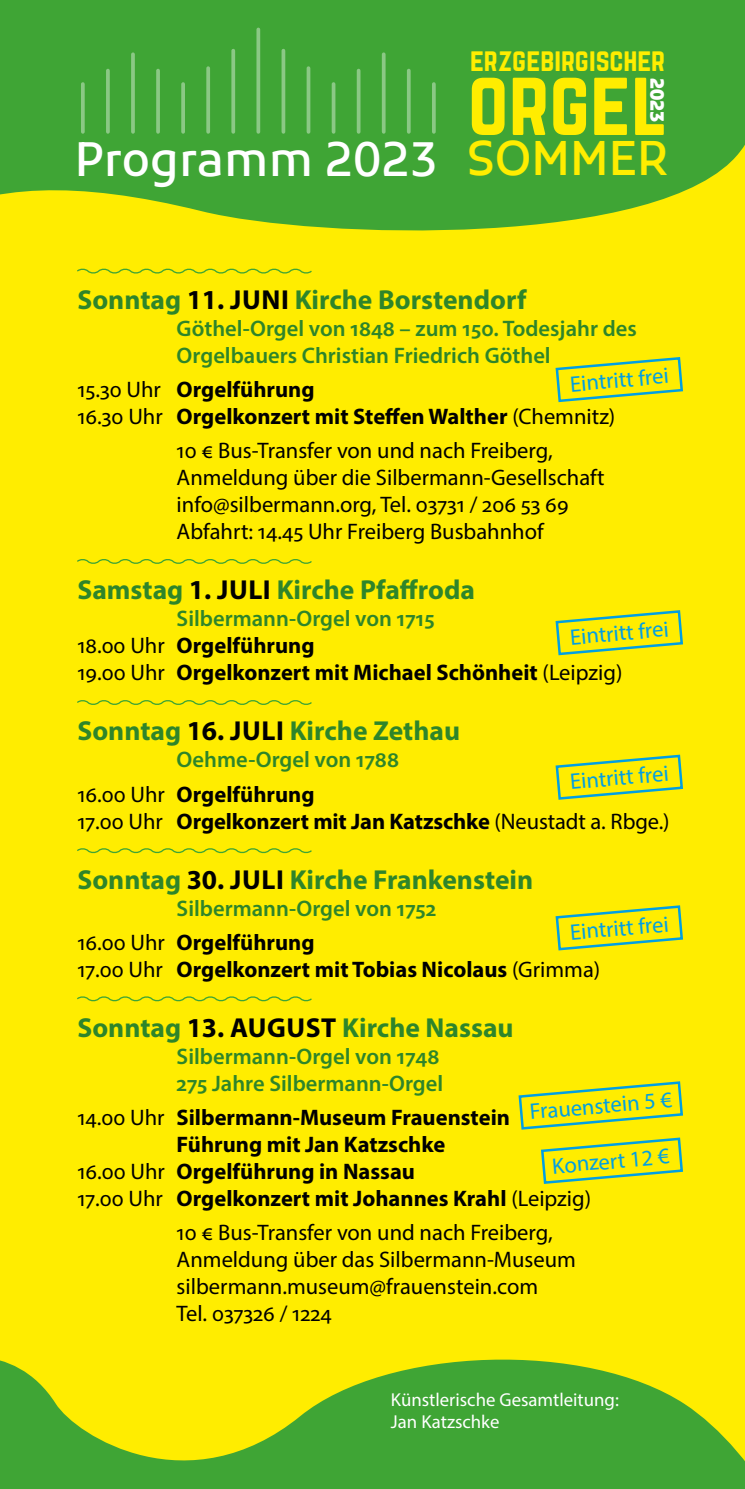
<style>
.page{position:relative;width:745px;height:1489px;background:#fff}
.page>*{position:absolute;margin:0;border:0;box-sizing:border-box;transform-origin:0 0}
.t1{font:81.75px "Norwester";color:#ffed00}
.t2{font:500 46.25px "Kufam";color:#ffed00}
.t3{font:500 46px "Kufam";color:#fff}
.t4{font:28px "Norwester";color:#ffed00}
.t5{font:700 27.5px "Myriad Pro";color:#2e852a}
.t6{font:700 22.5px/27px "Myriad Pro";color:#000}
.t7{font:22.5px/27px "Myriad Pro";color:#000}
.t8{font:600 22.5px/27px "Myriad Pro";color:#2e852a}
.t9{font:22.5px "Myriad Pro";color:#009fe3}
.t10{font:18.75px/22.5px "Myriad Pro";color:#fff}
.t11{font:900 18.25px "Kufam";color:#fff}
.s1{color:#000}
.s2{font-weight:400}
.s3{font-weight:600;color:#2e852a}
.s4{font-weight:400;color:#000}
.s5{font-weight:700;color:#000}
</style>
<div class="page">
<div style="left:0;top:0;width:744px;height:1488px;background:#ffed00"></div>
<svg style="left:0;top:1359px;width:744px;height:129px;fill:#3fa535"></svg>
<svg style="left:0;top:0;width:744px;height:231px;fill:#3fa535"></svg>
<svg style="left:77px;top:268px;width:235px;height:6px"></svg>
<svg style="left:77px;top:559px;width:235px;height:5px"></svg>
<svg style="left:77px;top:700px;width:235px;height:5px"></svg>
<svg style="left:77px;top:848px;width:235px;height:6px"></svg>
<svg style="left:77px;top:996px;width:235px;height:6px"></svg>
<svg style="left:331px;top:84px;width:4px;height:48px"></svg>
<svg style="left:81px;top:84px;width:4px;height:48px"></svg>
<svg style="left:206px;top:68px;width:4px;height:64px"></svg>
<svg style="left:431px;top:84px;width:4px;height:48px"></svg>
<svg style="left:181px;top:84px;width:4px;height:48px"></svg>
<svg style="left:306px;top:68px;width:4px;height:64px"></svg>
<svg style="left:356px;top:71px;width:4px;height:61px"></svg>
<svg style="left:106px;top:71px;width:4px;height:61px"></svg>
<svg style="left:231px;top:51px;width:4px;height:81px"></svg>
<svg style="left:406px;top:71px;width:4px;height:61px"></svg>
<svg style="left:156px;top:71px;width:4px;height:61px"></svg>
<svg style="left:281px;top:51px;width:4px;height:81px"></svg>
<svg style="left:381px;top:54px;width:4px;height:78px"></svg>
<hr style="left:131px;top:54px;width:4px;height:78px;background:#86c680">
<svg style="left:256px;top:29px;width:4px;height:103px"></svg>
<svg style="left:555px;top:357px;width:128px;height:46px"></svg>
<svg style="left:555px;top:905px;width:128px;height:46px"></svg>
<svg style="left:555px;top:754px;width:128px;height:46px"></svg>
<svg style="left:555px;top:610px;width:128px;height:46px"></svg>
<svg style="left:541px;top:1137px;width:142px;height:47px"></svg>
<svg style="left:518px;top:1081px;width:165px;height:49px"></svg>
<h3 class="t3" style="left:75px;top:133px;width:364px">Programm 2023</h3>
<p class="t4" style="left:470px;top:46px;width:196px">ERZGEBIRGISCHER</p>
<h1 class="t1" style="left:467px;top:63px;width:201px">ORGEL</h1>
<h2 class="t2" style="left:466px;top:132px;width:203px">SOMMER</h2>
<p class="t11" style="left:667px;top:78px;width:46px;rotate:90deg">2023</p>
<p class="t5" style="left:77px;top:282px;width:450px">Sonntag <span class="s1">11. JUNI</span> Kirche Borstendorf</p>
<p class="t8" style="left:176px;top:314px;width:461px">Göthel-Orgel von 1848 – zum 150. Todesjahr des<br>Orgelbauers Christian Friedrich Göthel</p>
<p class="t6" style="left:77px;top:375px;width:539px"><span class="s2">15.30 Uhr</span> Orgelführung<br><span class="s2">16.30 Uhr</span> Orgelkonzert mit Steffen Walther <span class="s2">(Chemnitz)</span></p>
<p class="t7" style="left:176px;top:437px;width:429px">10 € Bus-Transfer von und nach Freiberg, Anmeldung über die Silbermann-Gesellschaft info@silbermann.org, Tel. 03731 / 206 53 69<br>Abfahrt: 14.45 Uhr Freiberg Busbahnhof</p>
<p class="t5" style="left:77px;top:572px;width:399px">Samstag <span class="s1">1. JULI</span> Kirche Pfaffroda</p>
<p class="t6" style="left:77px;top:604px;width:546px;text-indent:99px"><span class="s3">Silbermann-Orgel von 1715<br></span><span class="s2">18.00 Uhr</span> Orgelführung<br><span class="s2">19.00 Uhr</span> Orgelkonzert mit Michael Schönheit <span class="s2">(Leipzig)</span></p>
<p class="t5" style="left:77px;top:713px;width:384px">Sonntag <span class="s1">16. JULI</span> Kirche Zethau</p>
<p class="t8" style="left:77px;top:742px;width:323px;line-height:34px;text-indent:99px">Oehme-Orgel von 1788<br><span class="s4">16.00 Uhr</span> <span class="s5">Orgelführung</span></p>
<p class="t6" style="left:77px;top:806px;width:593px"><span class="s2">17.00 Uhr</span> Orgelkonzert mit Jan Katzschke <span class="s2">(Neustadt a. Rbge.)</span></p>
<p class="t5" style="left:77px;top:861px;width:457px">Sonntag <span class="s1">30. JULI</span> Kirche Frankenstein</p>
<p class="t8" style="left:77px;top:890px;width:360px;line-height:34px;text-indent:99px">Silbermann-Orgel von 1752<br><span class="s4">16.00 Uhr</span> <span class="s5">Orgelführung</span></p>
<p class="t6" style="left:77px;top:954px;width:524px"><span class="s2">17.00 Uhr</span> Orgelkonzert mit Tobias Nicolaus <span class="s2">(Grimma)</span></p>
<p class="t5" style="left:77px;top:1009px;width:437px">Sonntag <span class="s1">13. AUGUST</span> Kirche Nassau</p>
<p class="t8" style="left:176px;top:1042px;width:268px">Silbermann-Orgel von 1748<br>275 Jahre Silbermann-Orgel</p>
<p class="t6" style="left:77px;top:1103px;width:434px"><span class="s2">14.00 Uhr</span> Silbermann-Museum Frauenstein</p>
<p class="t6" style="left:176px;top:1130px;width:270px">Führung mit Jan Katzschke</p>
<p class="t6" style="left:77px;top:1157px;width:339px"><span class="s2">16.00 Uhr</span> Orgelführung in Nassau</p>
<p class="t6" style="left:77px;top:1184px;width:515px"><span class="s2">17.00 Uhr</span> Orgelkonzert mit Johannes Krahl <span class="s2">(Leipzig)</span></p>
<p class="t7" style="left:176px;top:1218px;width:400px">10 € Bus-Transfer von und nach Freiberg, Anmeldung über das Silbermann-Museum silbermann.museum@frauenstein.com<br>Tel. 037326 / 1224</p>
<p class="t9" style="left:568px;top:370px;width:100px;rotate:-5deg">Eintritt frei</p>
<p class="t9" style="left:568px;top:623px;width:100px;rotate:-5deg">Eintritt frei</p>
<p class="t9" style="left:568px;top:767px;width:100px;rotate:-5deg">Eintritt frei</p>
<p class="t9" style="left:568px;top:918px;width:100px;rotate:-5deg">Eintritt frei</p>
<p class="t9" style="left:528px;top:1097px;width:144px;rotate:-5deg">Frauenstein 5 €</p>
<p class="t9" style="left:550px;top:1152px;width:119px;rotate:-5deg">Konzert 12 €</p>
<p class="t10" style="left:390px;top:1387px;width:229px">Künstlerische Gesamtleitung:<br>Jan Katzschke</p>
</div>
